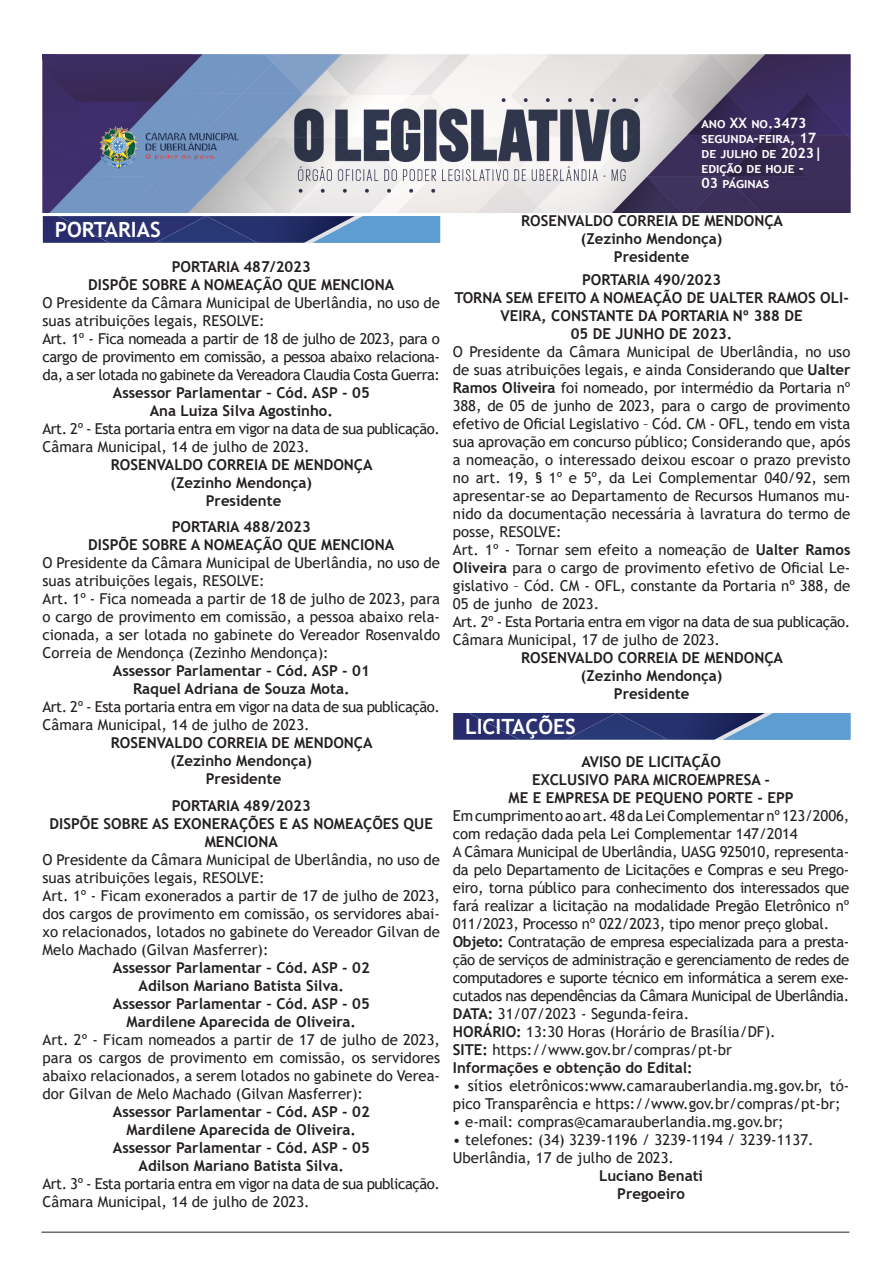
<style>
.page{position:relative;width:893px;height:1263px;background:#fff}
.page>*{position:absolute;margin:0;border:0;box-sizing:border-box;transform-origin:0 0}
.t1{font:700 21px "Trebuchet MS";color:#fff}
.t2{font:15px/18px "Trebuchet MS";color:#231f20;text-align:justify}
.t3{font:700 15px/18px "Trebuchet MS";color:#231f20;text-align:center}
.t4{font:15px "Trebuchet MS";letter-spacing:-.03em;color:#231f20}
.t5{font:700 14.25px/15px "Trebuchet MS";color:#fff}
.s1{font-weight:700}
</style>
<div class="page">
<hr style="left:41px;top:1232px;width:808px;height:1px;background:#231f20">
<img style="left:43px;top:54px;width:807px;height:159px">
<img style="left:77px;top:96px;width:184px;height:104px">
<svg style="left:43px;top:216px;width:164px;height:27px;background:#2b3472"></svg>
<img style="left:207px;top:216px;width:106px;height:27px">
<svg style="left:313px;top:216px;width:127px;height:27px;background:#5c90c2"></svg>
<svg style="left:453px;top:713px;width:164px;height:27px;background:#2c3473"></svg>
<img style="left:617px;top:713px;width:106px;height:27px">
<svg style="left:723px;top:713px;width:127px;height:27px;background:#5c90c2"></svg>
<p class="t1" style="left:55px;top:217px;width:107px">PORTARIAS</p>
<p class="t3" style="left:172px;top:258px;width:141px">PORTARIA 487/2023</p>
<p class="t3" style="left:88px;top:276px;width:308px">DISPÕE SOBRE A NOMEAÇÃO QUE MENCIONA</p>
<p class="t2" style="left:43px;top:293px;width:399px">O Presidente da Câmara Municipal de Uberlândia, no uso de suas atribuições legais, RESOLVE:</p>
<p class="t2" style="left:43px;top:329px;width:399px">Art. 1º - Fica nomeada a partir de 18 de julho de 2023, para o cargo de provimento em comissão, a pessoa abaixo relaciona&shy;da, a ser lotada no gabinete da Vereadora Claudia Costa Guerra:</p>
<p class="t3" style="left:113px;top:384px;width:258px">Assessor Parlamentar – Cód. ASP - 05</p>
<p class="t3" style="left:150px;top:402px;width:185px">Ana Luiza Silva Agostinho.</p>
<p class="t4" style="left:43px;top:419px;width:399px">Art. 2º - Esta portaria entra em vigor na data de sua publicação.</p>
<p class="t2" style="left:43px;top:437px;width:269px">Câmara Municipal, 14 de julho de 2023.</p>
<p class="t3" style="left:111px;top:456px;width:263px">ROSENVALDO CORREIA DE MENDONÇA</p>
<p class="t3" style="left:171px;top:474px;width:143px">(Zezinho Mendonça)</p>
<p class="t3" style="left:206px;top:492px;width:77px">Presidente</p>
<p class="t3" style="left:172px;top:518px;width:141px">PORTARIA 488/2023</p>
<p class="t3" style="left:88px;top:536px;width:308px">DISPÕE SOBRE A NOMEAÇÃO QUE MENCIONA</p>
<p class="t2" style="left:43px;top:554px;width:399px">O Presidente da Câmara Municipal de Uberlândia, no uso de suas atribuições legais, RESOLVE:</p>
<p class="t2" style="left:43px;top:590px;width:399px">Art. 1º - Fica nomeada a partir de 18 de julho de 2023, para o cargo de provimento em comissão, a pessoa abaixo rela&shy;cionada, a ser lotada no gabinete do Vereador Rosenvaldo Correia de Mendonça (Zezinho Mendonça):</p>
<p class="t3" style="left:113px;top:662px;width:258px">Assessor Parlamentar – Cód. ASP - 01</p>
<p class="t3" style="left:133px;top:680px;width:218px">Raquel Adriana de Souza Mota.</p>
<p class="t4" style="left:43px;top:697px;width:399px">Art. 2º - Esta portaria entra em vigor na data de sua publicação.</p>
<p class="t2" style="left:43px;top:716px;width:269px">Câmara Municipal, 14 de julho de 2023.</p>
<p class="t3" style="left:111px;top:734px;width:263px">ROSENVALDO CORREIA DE MENDONÇA</p>
<p class="t3" style="left:171px;top:752px;width:143px">(Zezinho Mendonça)</p>
<p class="t3" style="left:206px;top:770px;width:77px">Presidente</p>
<p class="t3" style="left:172px;top:796px;width:141px">PORTARIA 489/2023</p>
<p class="t3" style="left:50px;top:814px;width:385px">DISPÕE SOBRE AS EXONERAÇÕES E AS NOMEAÇÕES QUE<br>MENCIONA</p>
<p class="t2" style="left:43px;top:850px;width:399px">O Presidente da Câmara Municipal de Uberlândia, no uso de suas atribuições legais, RESOLVE:</p>
<p class="t2" style="left:43px;top:886px;width:399px">Art. 1º - Ficam exonerados a partir de 17 de julho de 2023, dos cargos de provimento em comissão, os servidores abai&shy;xo relacionados, lotados no gabinete do Vereador Gilvan de Melo Machado (Gilvan Masferrer):</p>
<p class="t3" style="left:113px;top:958px;width:258px">Assessor Parlamentar – Cód. ASP - 02</p>
<p class="t3" style="left:139px;top:976px;width:207px">Adilson Mariano Batista Silva.</p>
<p class="t3" style="left:113px;top:994px;width:258px">Assessor Parlamentar – Cód. ASP - 05</p>
<p class="t3" style="left:127px;top:1012px;width:231px">Mardilene Aparecida de Oliveira.</p>
<p class="t2" style="left:43px;top:1030px;width:399px">Art. 2º - Ficam nomeados a partir de 17 de julho de 2023, para os cargos de provimento em comissão, os servidores abaixo relacionados, a serem lotados no gabinete do Verea&shy;dor Gilvan de Melo Machado (Gilvan Masferrer):</p>
<p class="t3" style="left:113px;top:1102px;width:258px">Assessor Parlamentar – Cód. ASP - 02</p>
<p class="t3" style="left:127px;top:1120px;width:231px">Mardilene Aparecida de Oliveira.</p>
<p class="t3" style="left:113px;top:1138px;width:258px">Assessor Parlamentar – Cód. ASP - 05</p>
<p class="t3" style="left:139px;top:1156px;width:207px">Adilson Mariano Batista Silva.</p>
<p class="t4" style="left:43px;top:1174px;width:399px">Art. 3º - Esta portaria entra em vigor na data de sua publicação.</p>
<p class="t2" style="left:43px;top:1192px;width:269px">Câmara Municipal, 14 de julho de 2023.</p>
<p class="t5" style="left:702px;top:116px;width:107px">ano XX no.3473</p>
<p class="t5" style="left:702px;top:131px;width:116px">segunda-feira, 17</p>
<p class="t5" style="left:702px;top:146px;width:122px">de julho de 2023|</p>
<p class="t5" style="left:702px;top:161px;width:104px">edição de hoje -</p>
<p class="t5" style="left:702px;top:176px;width:69px">03 páginas</p>
<p class="t5" style="left:702px;top:122px;width:107px">ano X no.33 1</p>
<p class="t5" style="left:694px;top:123px;width:118px">ano XX no.3429 terça-feira, 09 de maio de 2023|</p>
<p class="t5" style="left:694px;top:168px;width:104px">edição de hoje -</p>
<p class="t5" style="left:694px;top:183px;width:69px">02 páginas</p>
<p class="t5" style="left:702px;top:137px;width:124px">quinta-feira, 09 de março de 2023 | edição de hoje -</p>
<p class="t5" style="left:702px;top:182px;width:69px">02 páginas</p>
<p class="t5" style="left:710px;top:182px;width:10px">3</p>
<p class="t3" style="left:521px;top:211px;width:263px">ROSENVALDO CORREIA DE MENDONÇA</p>
<p class="t3" style="left:581px;top:229px;width:143px">(Zezinho Mendonça)</p>
<p class="t3" style="left:614px;top:247px;width:77px">Presidente</p>
<p class="t3" style="left:582px;top:271px;width:141px">PORTARIA 490/2023</p>
<p class="t3" style="left:454px;top:289px;width:396px">TORNA SEM EFEITO A NOMEAÇÃO DE UALTER RAMOS OLI-<br>VEIRA, CONSTANTE DA PORTARIA Nº 388 DE</p>
<p class="t3" style="left:571px;top:325px;width:163px">05 DE JUNHO DE 2023.</p>
<p class="t2" style="left:453px;top:343px;width:399px">O Presidente da Câmara Municipal de Uberlândia, no uso de suas atribuições legais, e ainda Considerando que <span class="s1">Ualter Ramos Oliveira</span> foi nomeado, por intermédio da Portaria nº 388, de 05 de junho de 2023, para o cargo de provimento efetivo de Oficial Legislativo – Cód. CM - OFL, tendo em vista sua aprovação em concurso público; Considerando que, após a nomeação, o interessado deixou escoar o prazo previsto no art. 19, § 1º e 5º, da Lei Complementar 040/92, sem apresentar-se ao Departamento de Recursos Humanos mu&shy;nido da documentação necessária à lavratura do termo de posse, RESOLVE:</p>
<p class="t2" style="left:453px;top:541px;width:399px">Art. 1º - Tornar sem efeito a nomeação de <span class="s1">Ualter Ramos Oliveira</span> para o cargo de provimento efetivo de Oficial Le&shy;gislativo – Cód. CM - OFL, constante da Portaria nº 388, de 05 de junho de 2023.</p>
<p class="t4" style="left:453px;top:613px;width:399px">Art. 2º - Esta Portaria entra em vigor na data de sua publicação.</p>
<p class="t2" style="left:453px;top:631px;width:269px">Câmara Municipal, 17 de julho de 2023.</p>
<p class="t3" style="left:521px;top:649px;width:263px">ROSENVALDO CORREIA DE MENDONÇA</p>
<p class="t3" style="left:581px;top:667px;width:143px">(Zezinho Mendonça)</p>
<p class="t3" style="left:614px;top:685px;width:77px">Presidente</p>
<p class="t1" style="left:465px;top:714px;width:112px">LICITAÇÕES</p>
<p class="t3" style="left:581px;top:752px;width:141px">AVISO DE LICITAÇÃO</p>
<p class="t3" style="left:532px;top:770px;width:239px">EXCLUSIVO PARA MICROEMPRESA -</p>
<p class="t3" style="left:509px;top:788px;width:287px">ME E EMPRESA DE PEQUENO PORTE - EPP</p>
<p class="t2" style="left:453px;top:806px;width:398px">Em cumprimento ao art. 48 da Lei Complementar nº 123/2006, com redação dada pela Lei Complementar 147/2014</p>
<p class="t2" style="left:453px;top:842px;width:398px">A Câmara Municipal de Uberlândia, UASG 925010, representa&shy;da pelo Departamento de Licitações e Compras e seu Prego&shy;eiro, torna público para conhecimento dos interessados que fará realizar a licitação na modalidade Pregão Eletrônico nº 011/2023, Processo nº 022/2023, tipo menor preço global.</p>
<p class="t2" style="left:453px;top:932px;width:398px"><span class="s1">Objeto:</span> Contratação de empresa especializada para a presta&shy;ção de serviços de administração e gerenciamento de redes de computadores e suporte técnico em informática a serem exe&shy;cutados nas dependências da Câmara Municipal de Uberlândia.</p>
<p class="t2" style="left:453px;top:1004px;width:238px"><span class="s1">DATA:</span> 31/07/2023 - Segunda-feira.</p>
<p class="t2" style="left:453px;top:1022px;width:324px"><span class="s1">HORÁRIO:</span> 13:30 Horas (Horário de Brasília/DF).</p>
<p class="t2" style="left:453px;top:1040px;width:281px"><span class="s1">SITE:</span> https://www.gov.br/compras/pt-br</p>
<p class="t3" style="left:453px;top:1058px;width:241px">Informações e obtenção do Edital:</p>
<p class="t2" style="left:453px;top:1076px;width:398px">• sítios eletrônicos:www.camarauberlandia.mg.gov.br, tó&shy;pico Transparência e https://www.gov.br/compras/pt-br;</p>
<p class="t2" style="left:453px;top:1112px;width:332px">• e-mail: compras@camarauberlandia.mg.gov.br;</p>
<p class="t2" style="left:453px;top:1130px;width:362px">• telefones: (34) 3239-1196 / 3239-1194 / 3239-1137.</p>
<p class="t2" style="left:453px;top:1148px;width:223px">Uberlândia, 17 de julho de 2023.</p>
<p class="t3" style="left:599px;top:1166px;width:105px">Luciano Benati</p>
<p class="t3" style="left:617px;top:1184px;width:69px">Pregoeiro</p>
</div>
